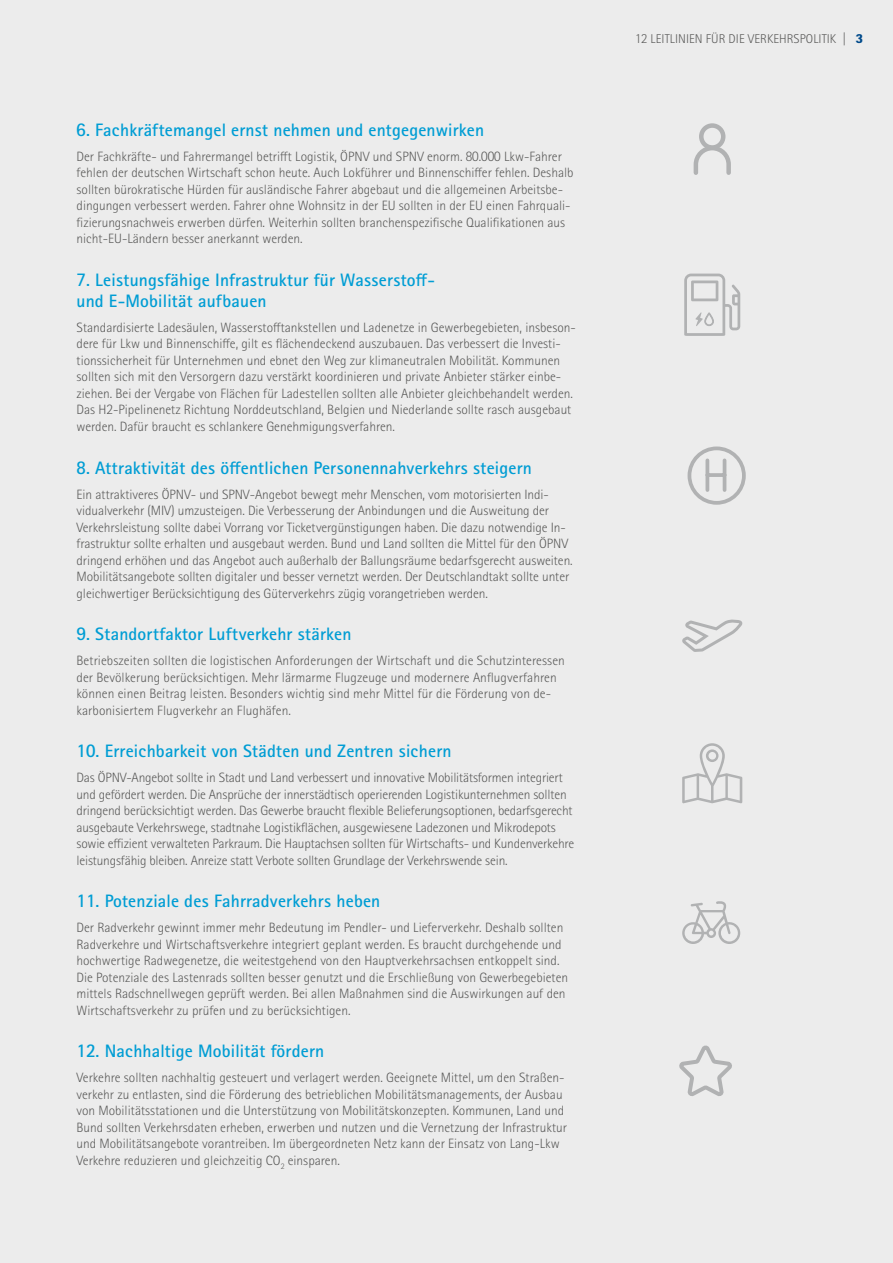
<style>
.page{position:relative;width:893px;height:1263px;background:#ececec}
.page>*{position:absolute;margin:0;border:0;box-sizing:border-box;transform-origin:0 0}
.headline_fließtxt_13_2021{font:600 18px/21px "Rotis II Sans Pro";letter-spacing:.01em;color:#009dd4}
.Fließtext{font:300 13.5px/16.5px "Rotis II Sans Pro";color:#565655}
.Reiter_linksbündig{font:300 12.75px "Rotis II Sans Pro";letter-spacing:.005em;color:#565655}
.t1{font:900 12.75px "Rotis II Sans Pro";color:#004a8b}
</style>
<div class="page">
<svg style="left:682px;top:619px;width:60px;height:33px"></svg>
<svg style="left:682px;top:743px;width:60px;height:60px"></svg>
<div style="left:699px;top:123px;width:26px;height:27px;border:4px solid #b1b2b3;border-radius:50%"></div>
<svg style="left:693px;top:144px;width:38px;height:31px"></svg>
<svg style="left:684px;top:274px;width:56px;height:62px"></svg>
<div style="left:688px;top:446px;width:58px;height:59px;border:4px solid #b1b2b3;border-radius:50%"></div>
<svg style="left:705px;top:460px;width:4px;height:30px"></svg>
<hr style="left:723px;top:460px;width:3px;height:30px;background:#b1b2b3">
<hr style="left:707px;top:473px;width:18px;height:4px;background:#b1b2b3">
<svg style="left:682px;top:901px;width:58px;height:43px"></svg>
<svg style="left:679px;top:1045px;width:53px;height:51px"></svg>
<p class="headline_fließtxt_13_2021" style="left:77px;top:119px;width:409px">6. Fachkräftemangel ernst nehmen und entgegenwirken</p>
<p class="Fließtext" style="left:77px;top:148px;width:498px">Der Fachkräfte- und Fahrermangel betrifft Logistik, ÖPNV und SPNV enorm. 80.000 Lkw-Fahrer fehlen der deutschen Wirtschaft schon heute. Auch Lokführer und Binnenschiffer fehlen. Deshalb sollten bürokratische Hürden für ausländische Fahrer abgebaut und die allgemeinen Arbeitsbe&shy;dingungen verbessert werden. Fahrer ohne Wohnsitz in der EU sollten in der EU einen Fahrquali&shy;fizierungsnachweis erwerben dürfen. Weiterhin sollten branchenspezifische Qualifikationen aus nicht-EU-Ländern besser anerkannt werden.</p>
<p class="headline_fließtxt_13_2021" style="left:77px;top:269px;width:360px">7. Leistungsfähige Infrastruktur für Wasserstoff&shy;und E-Mobilität aufbauen</p>
<p class="Fließtext" style="left:77px;top:319px;width:501px">Standardisierte Ladesäulen, Wasserstofftankstellen und Ladenetze in Gewerbegebieten, insbeson&shy;dere für Lkw und Binnenschiffe, gilt es flächendeckend auszubauen. Das verbessert die Investi&shy;tionssicherheit für Unternehmen und ebnet den Weg zur klimaneutralen Mobilität. Kommunen sollten sich mit den Versorgern dazu verstärkt koordinieren und private Anbieter stärker einbe&shy;ziehen. Bei der Vergabe von Flächen für Ladestellen sollten alle Anbieter gleichbehandelt werden.<br>Das H2-Pipelinenetz Richtung Norddeutschland, Belgien und Niederlande sollte rasch ausgebaut werden. Dafür braucht es schlankere Genehmigungsverfahren.</p>
<p class="headline_fließtxt_13_2021" style="left:77px;top:457px;width:457px">8. Attraktivität des öffentlichen Personennahverkehrs steigern</p>
<p class="Fließtext" style="left:77px;top:486px;width:498px">Ein attraktiveres ÖPNV- und SPNV-Angebot bewegt mehr Menschen, vom motorisierten Indi&shy;vidualverkehr (MIV) umzusteigen. Die Verbesserung der Anbindungen und die Ausweitung der Verkehrsleistung sollte dabei Vorrang vor Ticketvergünstigungen haben. Die dazu notwendige In&shy;frastruktur sollte erhalten und ausgebaut werden. Bund und Land sollten die Mittel für den ÖPNV dringend erhöhen und das Angebot auch außerhalb der Ballungsräume bedarfsgerecht ausweiten.<br>Mobilitätsangebote sollten digitaler und besser vernetzt werden. Der Deutschlandtakt sollte unter gleichwertiger Berücksichtigung des Güterverkehrs zügig vorangetrieben werden.</p>
<p class="headline_fließtxt_13_2021" style="left:77px;top:623px;width:276px">9. Standortfaktor Luftverkehr stärken</p>
<p class="Fließtext" style="left:77px;top:652px;width:490px">Betriebszeiten sollten die logistischen Anforderungen der Wirtschaft und die Schutzinteressen der Bevölkerung berücksichtigen. Mehr lärmarme Flugzeuge und modernere Anflugverfahren können einen Beitrag leisten. Besonders wichtig sind mehr Mittel für die Förderung von de&shy;karbonisiertem Flugverkehr an Flughäfen.</p>
<p class="headline_fließtxt_13_2021" style="left:77px;top:740px;width:376px">10. Erreichbarkeit von Städten und Zentren sichern</p>
<p class="Fließtext" style="left:77px;top:769px;width:499px">Das ÖPNV-Angebot sollte in Stadt und Land verbessert und innovative Mobilitätsformen integriert und gefördert werden. Die Ansprüche der innerstädtisch operierenden Logistikunternehmen sollten dringend berücksichtigt werden. Das Gewerbe braucht flexible Belieferungsoptionen, bedarfsgerecht ausgebaute Verkehrswege, stadtnahe Logistikflächen, ausgewiesene Ladezonen und Mikrodepots sowie effizient verwalteten Parkraum. Die Hauptachsen sollten für Wirtschafts- und Kundenverkehre leistungsfähig bleiben. Anreize statt Verbote sollten Grundlage der Verkehrswende sein.</p>
<p class="headline_fließtxt_13_2021" style="left:77px;top:890px;width:305px">11. Potenziale des Fahrradverkehrs heben</p>
<p class="Fließtext" style="left:77px;top:919px;width:493px">Der Radverkehr gewinnt immer mehr Bedeutung im Pendler- und Lieferverkehr. Deshalb sollten Radverkehre und Wirtschaftsverkehre integriert geplant werden. Es braucht durchgehende und hochwertige Radwegenetze, die weitestgehend von den Hauptverkehrsachsen entkoppelt sind.<br>Die Potenziale des Lastenrads sollten besser genutzt und die Erschließung von Gewerbegebieten mittels Radschnellwegen geprüft werden. Bei allen Maßnahmen sind die Auswirkungen auf den Wirtschaftsverkehr zu prüfen und zu berücksichtigen.</p>
<p class="headline_fließtxt_13_2021" style="left:77px;top:1040px;width:249px">12. Nachhaltige Mobilität fördern</p>
<p class="Fließtext" style="left:77px;top:1069px;width:492px">Verkehre sollten nachhaltig gesteuert und verlagert werden. Geeignete Mittel, um den Straßen&shy;verkehr zu entlasten, sind die Förderung des betrieblichen Mobilitätsmanagements, der Ausbau von Mobilitätsstationen und die Unterstützung von Mobilitätskonzepten. Kommunen, Land und Bund sollten Verkehrsdaten erheben, erwerben und nutzen und die Vernetzung der Infrastruktur und Mobilitätsangebote vorantreiben. Im übergeordneten Netz kann der Einsatz von Lang-Lkw Verkehre reduzieren und gleichzeitig CO<sub>2</sub> einsparen.</p>
<p class="Reiter_linksbündig" style="left:635px;top:32px;width:213px">12 LEITLINIEN FÜR DIE VERKEHRSPOLITIK |</p>
<p class="t1" style="left:856px;top:31px;width:9px">3</p>
</div>
